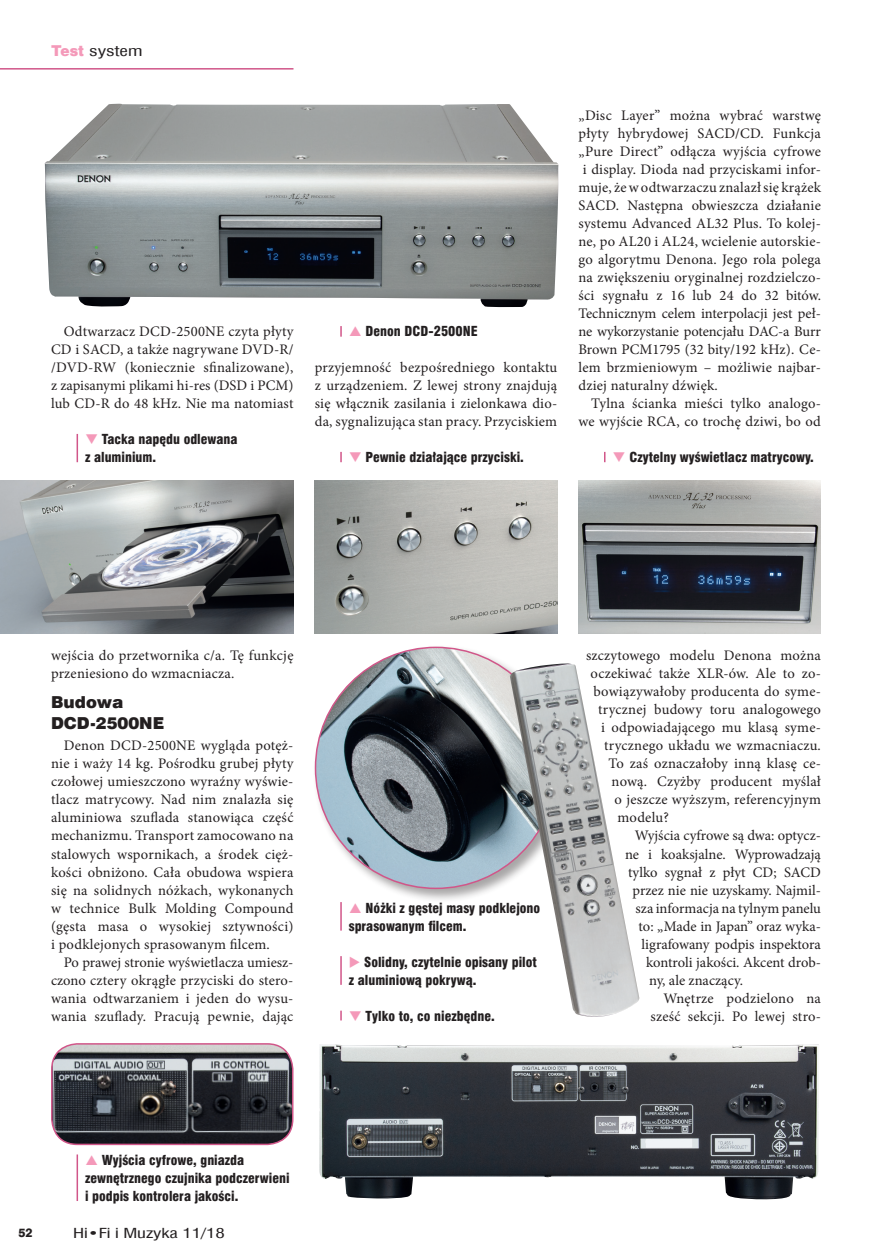
<style>
.page{position:relative;width:872px;height:1255px;background:#fff}
.page>*{position:absolute;margin:0;border:0;box-sizing:border-box;transform-origin:0 0}
.srodtytuly{font:16.5px "Swis 721 Blk EU";color:#231f20}
.tekst{font:14.55px/18px "Minion Pro";letter-spacing:.01em;color:#231f20;text-align:justify}
.tekst-2{font:14.55px "Minion Pro";letter-spacing:-.01em;color:#231f20}
.t1{font:13.8px "Swis 721 Cn EU";color:#231f20;scale:1.4 1}
.podpis_do_ilustracji{font:13.5px/18px "Swis 721 Blk Cn EU";color:#231f20}
.t2{font:13.5px "Swis 721 Cn EU";letter-spacing:-.005em;color:#231f20;scale:1.4 1}
.t3{font:12px "Swis 721 Hv EU";color:#231f20}
.s1{font-family:"Swis 721 Blk 2 EU";color:#f499b9}
.s2{color:#f499b9}
</style>
<div class="page">
<hr style="left:0;top:68px;width:293px;height:2px;background:#d15689">
<img style="left:45px;top:104px;width:513px;height:203px">
<img style="left:319px;top:1044px;width:500px;height:155px">
<img style="left:52px;top:1043px;width:241px;height:101px">
<div style="left:51px;top:1043px;width:242px;height:102px;border:2px solid #d15689;border-radius:26px"></div>
<img style="left:315px;top:480px;width:242px;height:154px">
<img style="left:0;top:480px;width:293px;height:154px">
<img style="left:578px;top:480px;width:243px;height:153px">
<div style="left:312px;top:644px;width:259px;height:259px;background:#231f20;opacity:.4"></div>
<img style="left:315px;top:647px;width:241px;height:241px;border-radius:120px">
<img style="left:509px;top:663px;width:130px;height:354px">
<svg style="left:340px;top:326px;width:2px;height:10px"></svg>
<hr style="left:77px;top:1154px;width:1px;height:46px;background:#d15689">
<svg style="left:340px;top:452px;width:2px;height:10px"></svg>
<svg style="left:77px;top:434px;width:1px;height:28px"></svg>
<hr style="left:340px;top:956px;width:2px;height:28px;background:#d15689">
<hr style="left:340px;top:902px;width:2px;height:28px;background:#d15689">
<svg style="left:340px;top:1010px;width:2px;height:10px"></svg>
<p class="t1" style="left:51px;top:41px;width:67px"><span class="s1">Test</span> system</p>
<p class="tekst" style="left:51px;top:322px;width:244px;text-indent:13px">Odtwarzacz DCD-2500NE czyta płyty CD i SACD, a także nagrywane DVD-R/ /DVD-RW (koniecznie sfinalizowane), z zapisanymi plikami hi-res (DSD i PCM) lub CD-R do 48 kHz. Nie ma natomiast</p>
<p class="podpis_do_ilustracji" style="left:85px;top:431px;width:154px"><span class="s2">❑</span> Tacka napędu odlewana z aluminium.</p>
<p class="podpis_do_ilustracji" style="left:365px;top:323px;width:114px">Denon DCD-2500NE</p>
<p class="tekst" style="left:315px;top:358px;width:244px">przyjemność bezpośredniego kontaktu z urządzeniem. Z lewej strony znajdują się włącznik zasilania i zielonkawa dio&shy;da, sygnalizująca stan pracy. Przyciskiem</p>
<p class="tekst" style="left:578px;top:106px;width:244px">„Disc Layer” można wybrać warstwę</p>
<p class="tekst" style="left:578px;top:124px;width:244px">płyty hybrydowej SACD/CD. Funkcja</p>
<p class="tekst" style="left:578px;top:142px;width:244px">„Pure Direct” odłącza wyjścia cyfrowe</p>
<p class="tekst" style="left:583px;top:160px;width:239px">i display. Dioda nad przyciskami infor-</p>
<p class="tekst" style="left:578px;top:178px;width:244px">muje, że w odtwarzaczu znalazł się krążek</p>
<p class="tekst" style="left:578px;top:196px;width:244px">SACD. Następna obwieszcza działanie</p>
<p class="tekst" style="left:578px;top:214px;width:244px">systemu Advanced AL32 Plus. To kolej-</p>
<p class="tekst" style="left:578px;top:232px;width:244px">ne, po AL20 i AL24, wcielenie autorskie-</p>
<p class="tekst" style="left:578px;top:250px;width:244px">go algorytmu Denona. Jego rola polega</p>
<p class="tekst" style="left:578px;top:268px;width:244px">na zwiększeniu oryginalnej rozdzielczo-</p>
<p class="tekst" style="left:578px;top:286px;width:244px">ści sygnału z 16 lub 24 do 32 bitów.</p>
<p class="tekst" style="left:578px;top:304px;width:244px">Technicznym celem interpolacji jest peł-</p>
<p class="tekst-2" style="left:578px;top:322px;width:244px">ne wykorzystanie potencjału DAC-a Burr</p>
<p class="tekst" style="left:578px;top:340px;width:244px">Brown PCM1795 (32 bity/192 kHz). Ce-</p>
<p class="tekst" style="left:578px;top:358px;width:244px">lem brzmieniowym – możliwie najbar-</p>
<p class="tekst" style="left:578px;top:376px;width:141px">dziej naturalny dźwięk.</p>
<p class="tekst" style="left:578px;top:394px;width:244px;text-align:right">Tylna ścianka mieści tylko analogo&shy;we wyjście RCA, co trochę dziwi, bo od</p>
<p class="podpis_do_ilustracji" style="left:349px;top:449px;width:177px"><span class="s2">❑</span> Pewnie działające przyciski.</p>
<p class="podpis_do_ilustracji" style="left:612px;top:449px;width:203px"><span class="s2">❑</span> Czytelny wyświetlacz matrycowy.</p>
<p class="tekst" style="left:51px;top:646px;width:244px">wejścia do przetwornika c/a. Tę funkcję przeniesiono do wzmacniacza.</p>
<p class="srodtytuly" style="left:51px;top:692px;width:74px">Budowa</p>
<p class="srodtytuly" style="left:51px;top:713px;width:115px">DCD-2500NE</p>
<p class="tekst" style="left:51px;top:736px;width:244px;text-indent:13px">Denon DCD-2500NE wygląda potęż&shy;nie i waży 14 kg. Pośrodku grubej płyty czołowej umieszczono wyraźny wyświe&shy;tlacz matrycowy. Nad nim znalazła się aluminiowa szuflada stanowiąca część mechanizmu. Transport zamocowano na stalowych wspornikach, a środek cięż&shy;kości obniżono. Cała obudowa wspiera się na solidnych nóżkach, wykonanych w technice Bulk Molding Compound (gęsta masa o wysokiej sztywności) i podklejonych sprasowanym filcem.</p>
<p class="tekst" style="left:51px;top:952px;width:244px;text-indent:13px">Po prawej stronie wyświetlacza umiesz&shy;czono cztery okrągłe przyciski do stero&shy;wania odtwarzaniem i jeden do wysu&shy;wania szuflady. Pracują pewnie, dając</p>
<p class="podpis_do_ilustracji" style="left:85px;top:1151px;width:206px;text-indent:17px">Wyjścia cyfrowe, gniazda zewnętrznego czujnika podczerwieni i podpis kontrolera jakości.</p>
<p class="t3" style="left:18px;top:1225px;width:16px">52</p>
<p class="t2" style="left:73px;top:1224px;width:110px">Hi•Fi i Muzyka 11/18</p>
<p class="podpis_do_ilustracji" style="left:349px;top:899px;width:193px;text-indent:17px">Nóżki z gęstej masy podklejono sprasowanym filcem.</p>
<p class="podpis_do_ilustracji" style="left:349px;top:953px;width:190px"><span class="s2">◆</span> Solidny, czytelnie opisany pilot z aluminiową pokrywą.</p>
<p class="podpis_do_ilustracji" style="left:349px;top:1007px;width:147px"><span class="s2">❑</span> Tylko to, co niezbędne.</p>
<p class="tekst" style="left:586px;top:646px;width:236px">szczytowego modelu Denona można</p>
<p class="tekst" style="left:590px;top:664px;width:232px">oczekiwać także XLR-ów. Ale to zo-</p>
<p class="tekst" style="left:593px;top:682px;width:229px">bowiązywałoby producenta do syme-</p>
<p class="tekst" style="left:598px;top:700px;width:224px">trycznej budowy toru analogowego</p>
<p class="tekst" style="left:601px;top:718px;width:221px">i odpowiadającego mu klasą syme-</p>
<p class="tekst" style="left:604px;top:736px;width:218px">trycznego układu we wzmacniaczu.</p>
<p class="tekst" style="left:608px;top:754px;width:214px">To zaś oznaczałoby inną klasę ce-</p>
<p class="tekst" style="left:611px;top:772px;width:211px">nową. Czyżby producent myślał</p>
<p class="tekst" style="left:614px;top:790px;width:208px">o jeszcze wyższym, referencyjnym</p>
<p class="tekst" style="left:617px;top:808px;width:53px">modelu?</p>
<p class="tekst" style="left:635px;top:826px;width:188px">Wyjścia cyfrowe są dwa: optycz-</p>
<p class="tekst" style="left:625px;top:844px;width:197px">ne i koaksjalne. Wyprowadzają</p>
<p class="tekst" style="left:628px;top:862px;width:194px">tylko sygnał z płyt CD; SACD</p>
<p class="tekst" style="left:632px;top:880px;width:190px">przez nie nie uzyskamy. Najmil-</p>
<p class="tekst" style="left:635px;top:898px;width:187px">sza informacja na tylnym panelu</p>
<p class="tekst" style="left:638px;top:916px;width:184px">to: „Made in Japan” oraz wyka-</p>
<p class="tekst" style="left:641px;top:934px;width:181px">ligrafowany podpis inspektora</p>
<p class="tekst" style="left:646px;top:952px;width:176px">kontroli jakości. Akcent drob-</p>
<p class="tekst" style="left:649px;top:970px;width:95px">ny, ale znaczący.</p>
<p class="tekst" style="left:650px;top:988px;width:172px;text-align:right">Wnętrze podzielono na sześć sekcji. Po lewej stro-</p>
</div>
